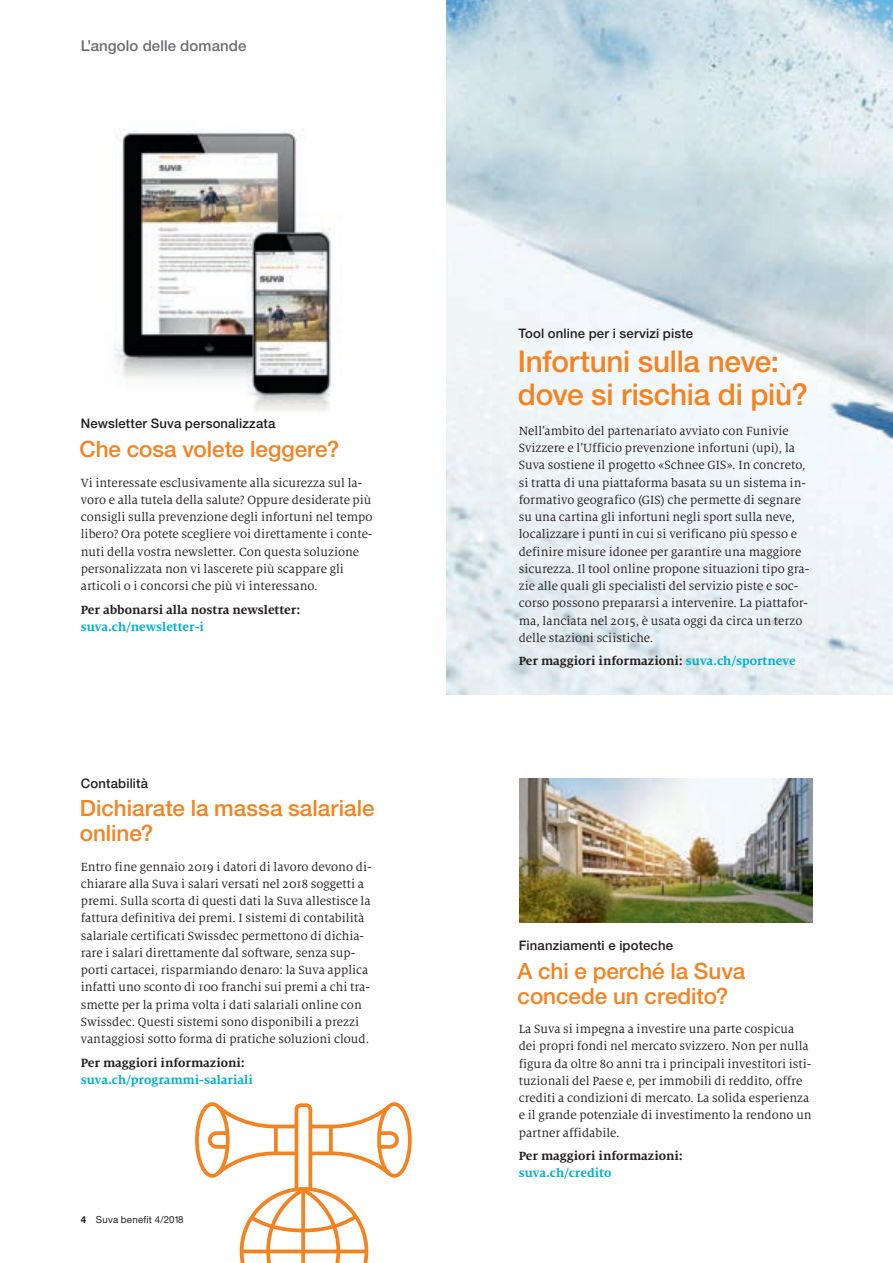
<style>
.page{position:relative;width:893px;height:1263px;background:#fff}
.page>*{position:absolute;margin:0;border:0;box-sizing:border-box;transform-origin:0 0}
.box_titel_gross{font:500 30px/33px "Helvetica Neue LT Std";letter-spacing:-.01em;color:#f58220}
.news_titel_klein{font:500 22.5px/24.8px "Helvetica Neue LT Std";color:#f58220}
.oberzeile{font:500 15px "Helvetica Neue LT Std";letter-spacing:.005em;color:#6c6d70}
.lauftext_linksbündig{font:13.2px/17.2px "Milo Serif Pro";color:#231f20}
.lauftext_linksbündig-2{font:700 13.2px/17.2px "Milo Serif Pro";color:#231f20}
.news_oberzeile{font:500 13.2px "Helvetica Neue LT Std";letter-spacing:.01em;color:#231f20}
.lauftext_linksbündig-3{font:700 13.2px/17.2px "Milo Serif Pro";color:#00b1cd}
.t1{font:9.75px "Helvetica Neue LT Std";letter-spacing:.02em;color:#231f20}
.s1{color:#00b1cd}
.s2{color:#231f20}
.s3{font-weight:700}
</style>
<div class="page">
<img style="left:114px;top:129px;width:218px;height:283px">
<img style="left:446px;top:0;width:447px;height:695px">
<div style="left:195px;top:1102px;width:35px;height:76px;border:4px solid #f58220;border-radius:50%"></div>
<div style="left:377px;top:1102px;width:35px;height:76px;border:4px solid #f58220;border-radius:50%"></div>
<svg style="left:206px;top:1102px;width:195px;height:161px"></svg>
<img style="left:520px;top:778px;width:292px;height:145px">
<p class="oberzeile" style="left:81px;top:37px;width:167px">L’angolo delle domande</p>
<p class="news_oberzeile" style="left:81px;top:416px;width:196px">Newsletter Suva personalizzata</p>
<p class="news_titel_klein" style="left:80px;top:436px;width:261px">Che cosa volete leggere?</p>
<p class="lauftext_linksbündig" style="left:81px;top:474px;width:293px">Vi interessate esclusivamente alla sicurezza sul la&shy;voro e alla tutela della salute? Oppure desiderate più consigli sulla prevenzione degli infortuni nel tempo libero? Ora potete scegliere voi direttamente i conte&shy;nuti della vostra newsletter. Con questa soluzione personalizzata non vi lascerete più scappare gli articoli o i concorsi che più vi interessano.</p>
<p class="lauftext_linksbündig-2" style="left:81px;top:601px;width:221px">Per abbonarsi alla nostra newsletter: <span class="s1">suva.ch/newsletter-i</span></p>
<p class="news_oberzeile" style="left:81px;top:775px;width:69px">Contabilità</p>
<p class="news_titel_klein" style="left:80px;top:796px;width:296px">Dichiarate la massa salariale online?</p>
<p class="lauftext_linksbündig" style="left:81px;top:858px;width:292px">Entro fine gennaio 2019 i datori di lavoro devono di&shy;chiarare alla Suva i salari versati nel 2018 soggetti a premi. Sulla scorta di questi dati la Suva allestisce la fattura definitiva dei premi. I sistemi di contabilità salariale certificati Swissdec permettono di dichia&shy;rare i salari direttamente dal software, senza sup&shy;porti cartacei, risparmiando denaro: la Suva applica infatti uno sconto di 100 franchi sui premi a chi tra&shy;smette per la prima volta i dati salariali online con Swissdec. Questi sistemi sono disponibili a prezzi vantaggiosi sotto forma di pratiche soluzioni cloud.</p>
<p class="lauftext_linksbündig-3" style="left:81px;top:1054px;width:174px"><span class="s2">Per maggiori informazioni: </span>suva.ch/programmi-salariali</p>
<p class="t1" style="left:81px;top:1213px;width:104px"><span class="s3">4</span> Suva benefit 4/2018</p>
<p class="news_oberzeile" style="left:518px;top:326px;width:176px">Tool online per i servizi piste</p>
<p class="box_titel_gross" style="left:518px;top:345px;width:291px">Infortuni sulla neve: dove si rischia di più?</p>
<p class="lauftext_linksbündig" style="left:519px;top:422px;width:292px">Nell’ambito del partenariato avviato con Funivie Svizzere e l’Ufficio prevenzione infortuni (upi), la Suva sostiene il progetto «Schnee GIS». In concreto, si tratta di una piattaforma basata su un sistema in&shy;formativo geografico (GIS) che permette di segnare su una cartina gli infortuni negli sport sulla neve, localizzare i punti in cui si verificano più spesso e definire misure idonee per garantire una maggiore sicurezza. Il tool online propone situazioni tipo gra&shy;zie alle quali gli specialisti del servizio piste e soc&shy;corso possono prepararsi a intervenire. La piattafor&shy;ma, lanciata nel 2015, è usata oggi da circa un terzo delle stazioni sciistiche.</p>
<p class="lauftext_linksbündig-2" style="left:519px;top:652px;width:278px">Per maggiori informazioni: <span class="s1">suva.ch/sportneve</span></p>
<p class="news_oberzeile" style="left:519px;top:937px;width:156px">Finanziamenti e ipoteche</p>
<p class="news_titel_klein" style="left:517px;top:958px;width:229px">A chi e perché la Suva concede un credito?</p>
<p class="lauftext_linksbündig" style="left:519px;top:1020px;width:294px">La Suva si impegna a investire una parte cospicua dei propri fondi nel mercato svizzero. Non per nulla figura da oltre 80 anni tra i principali investitori isti&shy;tuzionali del Paese e, per immobili di reddito, offre crediti a condizioni di mercato. La solida esperienza e il grande potenziale di investimento la rendono un partner affidabile.</p>
<p class="lauftext_linksbündig-2" style="left:519px;top:1147px;width:166px">Per maggiori informazioni: <span class="s1">suva.ch/credito</span></p>
</div>
